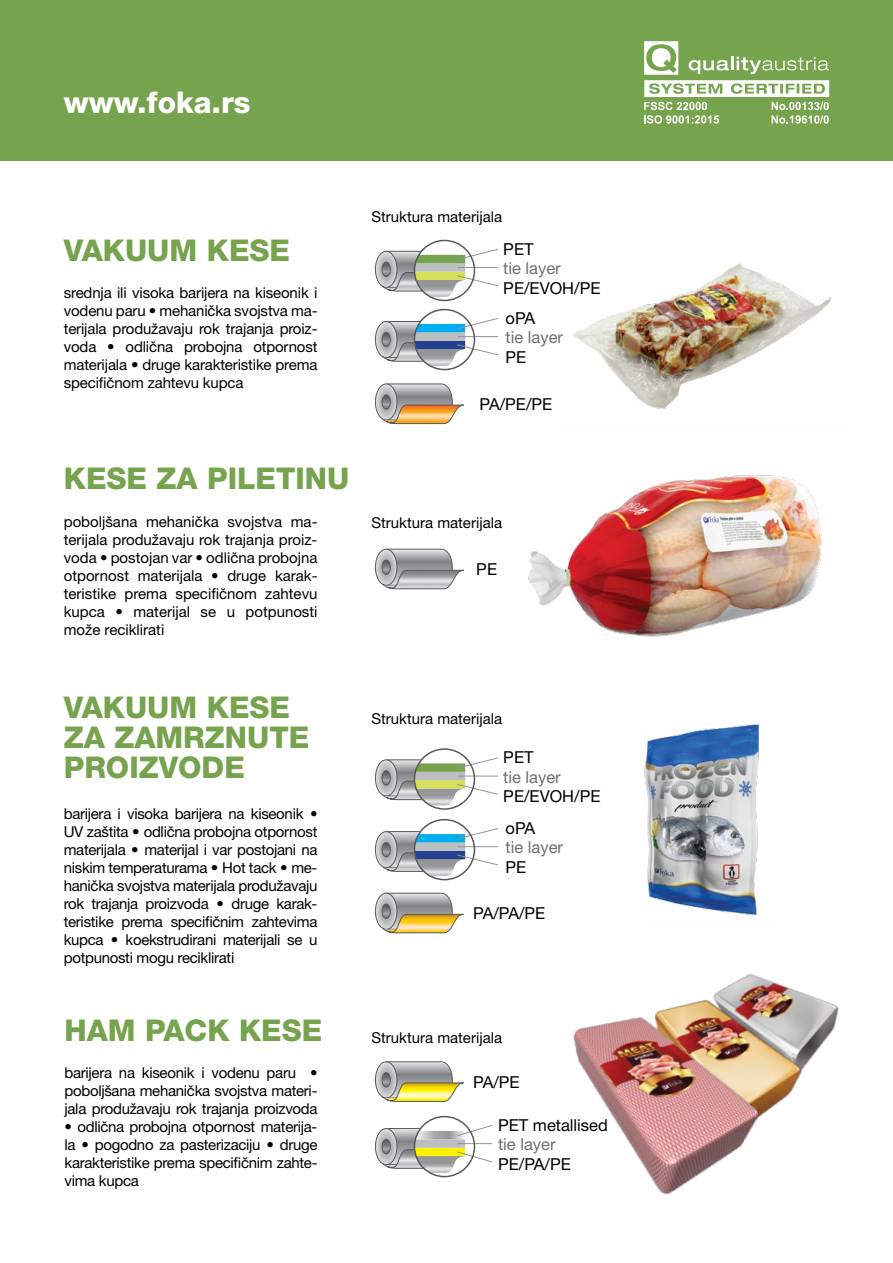
<style>
.page{position:relative;width:893px;height:1263px;background:#fff}
.page>*{position:absolute;margin:0;border:0;box-sizing:border-box;transform-origin:0 0}
.t1{font:800 30px/30px "Helvetica Neue LT Pro";color:#76a34d}
.t2{font:800 30px "Helvetica Neue LT Pro";color:#fff}
.t3{font:16.5px "Helvetica Neue LT Roman";color:#000}
.t4{font:16.5px "Helvetica Neue LT Roman";color:#6d6e71}
.t5{font:15px/18px "Helvetica Neue LT Roman";letter-spacing:-.01em;color:#000;text-align:justify}
</style>
<div class="page">
<div style="left:0;top:0;width:893px;height:161px;background:#76a34d"></div>
<img style="left:573px;top:263px;width:259px;height:146px">
<img style="left:644px;top:724px;width:115px;height:192px">
<img style="left:528px;top:475px;width:294px;height:162px">
<img style="left:731px;top:973px;width:108px;height:82px">
<img style="left:713px;top:984px;width:101px;height:115px">
<img style="left:573px;top:998px;width:210px;height:197px">
<svg style="left:644px;top:41px;width:185px;height:83px"></svg>
<svg style="left:375px;top:548px;width:89px;height:42px"></svg>
<svg style="left:375px;top:892px;width:89px;height:42px"></svg>
<svg style="left:375px;top:1061px;width:89px;height:41px"></svg>
<svg style="left:375px;top:383px;width:89px;height:42px"></svg>
<svg style="left:414px;top:240px;width:60px;height:60px"></svg>
<svg style="left:375px;top:248px;width:124px;height:49px"></svg>
<div style="left:414px;top:240px;width:61px;height:61px;border:2px solid #58595b;border-radius:50%"></div>
<svg style="left:414px;top:749px;width:60px;height:60px"></svg>
<svg style="left:375px;top:757px;width:124px;height:48px"></svg>
<div style="left:414px;top:748px;width:61px;height:62px;border:2px solid #58595b;border-radius:50%"></div>
<svg style="left:375px;top:317px;width:124px;height:50px"></svg>
<div style="left:414px;top:309px;width:61px;height:61px;border:2px solid #58595b;border-radius:50%"></div>
<svg style="left:375px;top:828px;width:124px;height:49px"></svg>
<div style="left:414px;top:819px;width:61px;height:61px;border:2px solid #58595b;border-radius:50%"></div>
<svg style="left:414px;top:1116px;width:60px;height:60px"></svg>
<svg style="left:375px;top:1124px;width:118px;height:50px"></svg>
<div style="left:414px;top:1116px;width:61px;height:61px;border:2px solid #58595b;border-radius:50%"></div>
<h1 class="t2" style="left:64px;top:84px;width:188px">www.foka.rs</h1>
<h1 class="t1" style="left:64px;top:235px;width:228px">VAKUUM KESE</h1>
<p class="t5" style="left:64px;top:283px;width:255px">srednja ili visoka barijera na kiseonik i vodenu paru • mehanička svojstva ma&shy;terijala produžavaju rok trajanja proiz&shy;voda • odlična probojna otpornost materijala • druge karakteristike prema specifičnom zahtevu kupca</p>
<h1 class="t1" style="left:64px;top:464px;width:287px">KESE ZA PILETINU</h1>
<p class="t5" style="left:64px;top:512px;width:255px">poboljšana mehanička svojstva ma&shy;terijala produžavaju rok trajanja proiz&shy;voda • postojan var • odlična probojna otpornost materijala • druge karak&shy;teristike prema specifičnom zahtevu kupca • materijal se u potpunosti može reciklirati</p>
<p class="t5" style="left:371px;top:207px;width:132px">Struktura materijala</p>
<p class="t3" style="left:503px;top:239px;width:32px">PET</p>
<p class="t4" style="left:503px;top:259px;width:59px">tie layer</p>
<p class="t3" style="left:503px;top:278px;width:99px">PE/EVOH/PE</p>
<p class="t3" style="left:506px;top:308px;width:31px">oPA</p>
<p class="t4" style="left:506px;top:327px;width:59px">tie layer</p>
<p class="t3" style="left:506px;top:347px;width:22px">PE</p>
<p class="t3" style="left:480px;top:395px;width:74px">PA/PE/PE</p>
<p class="t5" style="left:371px;top:513px;width:132px">Struktura materijala</p>
<p class="t3" style="left:476px;top:560px;width:22px">PE</p>
<h1 class="t1" style="left:64px;top:692px;width:247px">VAKUUM KESE<br>ZA ZAMRZNUTE<br>PROIZVODE</h1>
<p class="t5" style="left:64px;top:805px;width:255px">barijera i visoka barijera na kiseonik • UV zaštita • odlična probojna otpornost materijala • materijal i var postojani na niskim temperaturama • Hot tack • me&shy;hanička svojstva materijala produžavaju rok trajanja proizvoda • druge karak&shy;teristike prema specifičnim zahtevima kupca • koekstrudirani materijali se u potpunosti mogu reciklirati</p>
<h1 class="t1" style="left:65px;top:1015px;width:259px">HAM PACK KESE</h1>
<p class="t5" style="left:65px;top:1063px;width:254px">barijera na kiseonik i vodenu paru • poboljšana mehanička svojstva materi&shy;jala produžavaju rok trajanja proizvoda</p>
<p class="t5" style="left:65px;top:1117px;width:254px">• odlična probojna otpornost materija&shy;la • pogodno za pasterizaciju • druge karakteristike prema specifičnim zahte&shy;vima kupca</p>
<p class="t5" style="left:371px;top:709px;width:132px">Struktura materijala</p>
<p class="t3" style="left:503px;top:748px;width:32px">PET</p>
<p class="t4" style="left:503px;top:767px;width:59px">tie layer</p>
<p class="t3" style="left:503px;top:787px;width:99px">PE/EVOH/PE</p>
<p class="t3" style="left:506px;top:818px;width:31px">oPA</p>
<p class="t4" style="left:506px;top:838px;width:59px">tie layer</p>
<p class="t3" style="left:506px;top:857px;width:22px">PE</p>
<p class="t3" style="left:473px;top:904px;width:74px">PA/PA/PE</p>
<p class="t5" style="left:371px;top:1028px;width:132px">Struktura materijala</p>
<p class="t3" style="left:473px;top:1072px;width:48px">PA/PE</p>
<p class="t3" style="left:498px;top:1115px;width:111px">PET metallised</p>
<p class="t4" style="left:498px;top:1134px;width:59px">tie layer</p>
<p class="t3" style="left:498px;top:1154px;width:74px">PE/PA/PE</p>
</div>
